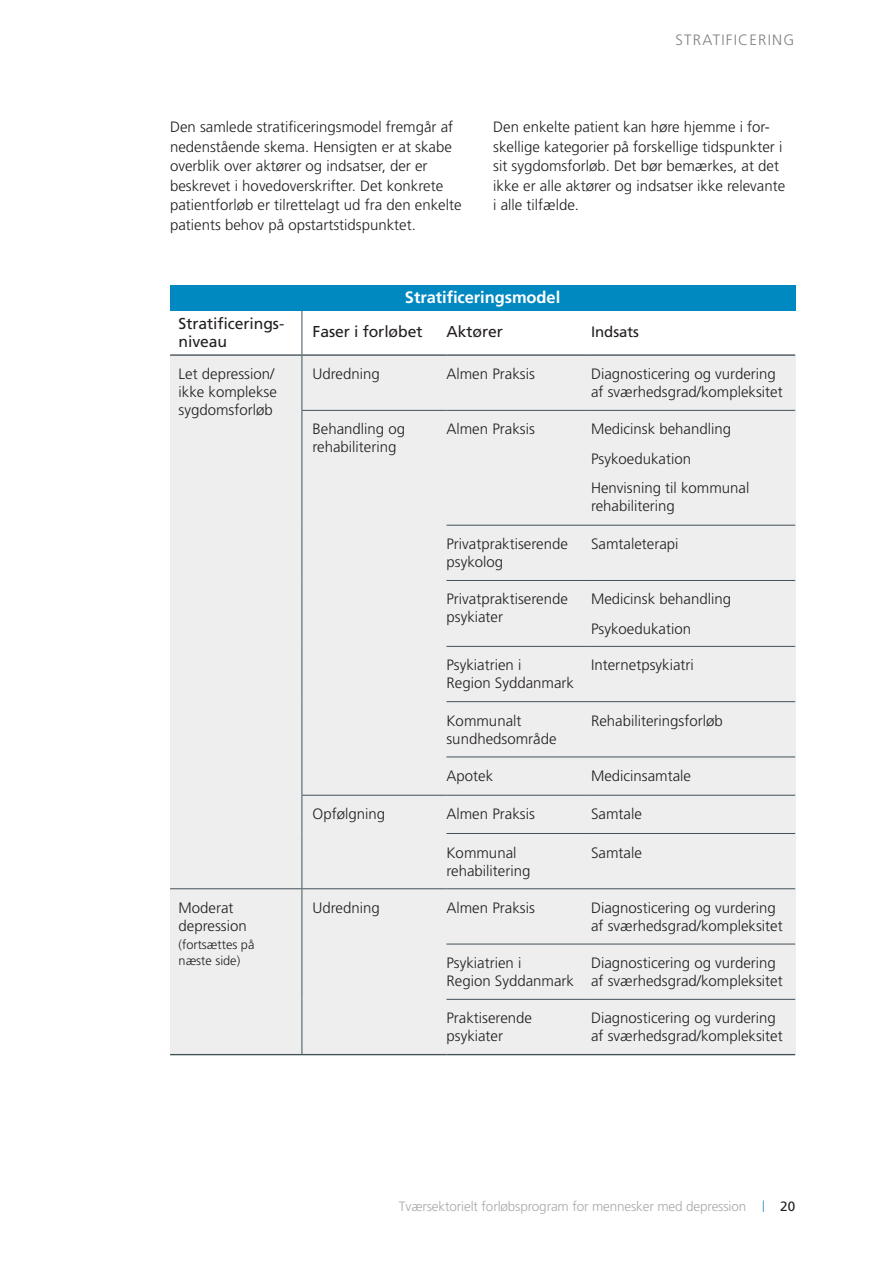
<style>
.page{position:relative;width:893px;height:1263px;background:#fff}
.page>*{position:absolute;margin:0;border:0;box-sizing:border-box;transform-origin:0 0}
.t1{font:700 16.5px "Frutiger";letter-spacing:-.005em;color:#fff}
.t2{font:15.75px/18px "Frutiger";letter-spacing:-.005em;color:#231f20}
.t3{font:300 15px/18px "Frutiger";color:#231f20}
.t4{font:300 15px "Frutiger";letter-spacing:.08em;color:#808285}
.t5{font:15px "Frutiger";letter-spacing:-.005em;color:#231f20}
.t6{font:300 13.5px "Frutiger";letter-spacing:-.01em;color:#a8a9ad}
.t7{font:13.5px "Frutiger";color:#231f20}
.t8{font:300 12.75px/16.5px "Frutiger";color:#231f20}
</style>
<div class="page">
<svg style="left:763px;top:1200px;width:1px;height:12px"></svg>
<div style="left:170px;top:285px;width:625px;height:25px;background:#0088c1"></div>
<div style="left:170px;top:355px;width:132px;height:534px;background:#eeeeef"></div>
<div style="left:302px;top:355px;width:144px;height:55px;background:#eeeeef"></div>
<div style="left:446px;top:355px;width:145px;height:55px;background:#eeeeef"></div>
<div style="left:591px;top:355px;width:204px;height:55px;background:#eeeeef"></div>
<div style="left:302px;top:410px;width:144px;height:385px;background:#eeeeef"></div>
<div style="left:446px;top:410px;width:145px;height:115px;background:#eeeeef"></div>
<div style="left:591px;top:410px;width:204px;height:115px;background:#eeeeef"></div>
<div style="left:446px;top:525px;width:145px;height:55px;background:#eeeeef"></div>
<div style="left:591px;top:525px;width:204px;height:55px;background:#eeeeef"></div>
<div style="left:446px;top:580px;width:145px;height:66px;background:#eeeeef"></div>
<div style="left:591px;top:580px;width:204px;height:66px;background:#eeeeef"></div>
<div style="left:446px;top:646px;width:145px;height:56px;background:#eeeeef"></div>
<div style="left:591px;top:646px;width:204px;height:56px;background:#eeeeef"></div>
<div style="left:446px;top:702px;width:145px;height:55px;background:#eeeeef"></div>
<div style="left:591px;top:702px;width:204px;height:55px;background:#eeeeef"></div>
<div style="left:446px;top:757px;width:145px;height:38px;background:#eeeeef"></div>
<div style="left:591px;top:757px;width:204px;height:38px;background:#eeeeef"></div>
<div style="left:302px;top:795px;width:144px;height:94px;background:#eeeeef"></div>
<div style="left:446px;top:795px;width:145px;height:38px;background:#eeeeef"></div>
<div style="left:591px;top:795px;width:204px;height:38px;background:#eeeeef"></div>
<div style="left:446px;top:833px;width:145px;height:56px;background:#eeeeef"></div>
<div style="left:591px;top:833px;width:204px;height:56px;background:#eeeeef"></div>
<div style="left:170px;top:889px;width:132px;height:165px;background:#eeeeef"></div>
<div style="left:302px;top:889px;width:144px;height:165px;background:#eeeeef"></div>
<div style="left:446px;top:889px;width:145px;height:55px;background:#eeeeef"></div>
<div style="left:591px;top:889px;width:204px;height:55px;background:#eeeeef"></div>
<div style="left:446px;top:944px;width:145px;height:55px;background:#eeeeef"></div>
<div style="left:591px;top:944px;width:204px;height:55px;background:#eeeeef"></div>
<div style="left:446px;top:999px;width:145px;height:55px;background:#eeeeef"></div>
<div style="left:591px;top:999px;width:204px;height:55px;background:#eeeeef"></div>
<hr style="left:301px;top:410px;width:145px;height:1px;background:#425159">
<hr style="left:446px;top:410px;width:145px;height:1px;background:#425159">
<hr style="left:591px;top:410px;width:204px;height:1px;background:#425159">
<hr style="left:446px;top:525px;width:145px;height:1px;background:#425159">
<hr style="left:591px;top:525px;width:204px;height:1px;background:#425159">
<hr style="left:446px;top:580px;width:145px;height:1px;background:#425159">
<hr style="left:591px;top:580px;width:204px;height:1px;background:#425159">
<hr style="left:446px;top:646px;width:145px;height:1px;background:#425159">
<hr style="left:591px;top:646px;width:204px;height:1px;background:#425159">
<hr style="left:446px;top:701px;width:145px;height:1px;background:#425159">
<hr style="left:591px;top:701px;width:204px;height:1px;background:#425159">
<hr style="left:446px;top:756px;width:145px;height:1px;background:#425159">
<hr style="left:591px;top:756px;width:204px;height:1px;background:#425159">
<hr style="left:301px;top:795px;width:145px;height:1px;background:#425159">
<hr style="left:446px;top:795px;width:145px;height:1px;background:#425159">
<hr style="left:591px;top:795px;width:204px;height:1px;background:#425159">
<hr style="left:446px;top:833px;width:145px;height:1px;background:#425159">
<hr style="left:591px;top:833px;width:204px;height:1px;background:#425159">
<hr style="left:170px;top:888px;width:132px;height:1px;background:#425159">
<hr style="left:302px;top:888px;width:144px;height:1px;background:#425159">
<hr style="left:446px;top:888px;width:145px;height:1px;background:#425159">
<hr style="left:591px;top:888px;width:204px;height:1px;background:#425159">
<hr style="left:446px;top:943px;width:145px;height:1px;background:#425159">
<hr style="left:591px;top:943px;width:204px;height:1px;background:#425159">
<hr style="left:446px;top:999px;width:145px;height:1px;background:#425159">
<hr style="left:591px;top:999px;width:204px;height:1px;background:#425159">
<hr style="left:301px;top:310px;width:1px;height:44px;background:#425159">
<hr style="left:301px;top:356px;width:1px;height:54px;background:#425159">
<hr style="left:301px;top:411px;width:1px;height:114px;background:#425159">
<hr style="left:301px;top:525px;width:1px;height:55px;background:#425159">
<hr style="left:301px;top:580px;width:1px;height:66px;background:#425159">
<hr style="left:301px;top:646px;width:1px;height:56px;background:#425159">
<hr style="left:301px;top:702px;width:1px;height:55px;background:#425159">
<hr style="left:301px;top:757px;width:1px;height:38px;background:#425159">
<hr style="left:301px;top:796px;width:1px;height:37px;background:#425159">
<hr style="left:301px;top:833px;width:1px;height:55px;background:#425159">
<hr style="left:301px;top:889px;width:1px;height:55px;background:#425159">
<hr style="left:301px;top:944px;width:1px;height:55px;background:#425159">
<hr style="left:301px;top:999px;width:1px;height:55px;background:#425159">
<hr style="left:170px;top:354px;width:132px;height:2px;background:#425159">
<hr style="left:302px;top:354px;width:144px;height:2px;background:#425159">
<hr style="left:446px;top:354px;width:145px;height:2px;background:#425159">
<hr style="left:591px;top:354px;width:204px;height:2px;background:#425159">
<hr style="left:170px;top:1054px;width:132px;height:1px;background:#425159">
<hr style="left:302px;top:1054px;width:144px;height:1px;background:#425159">
<hr style="left:446px;top:1054px;width:145px;height:1px;background:#425159">
<hr style="left:591px;top:1054px;width:204px;height:1px;background:#425159">
<p class="t4" style="left:676px;top:32px;width:120px">STRATIFICERING</p>
<p class="t3" style="left:170px;top:117px;width:293px;line-height:19.5px">Den samlede stratifceringsmodel fremgår af nedenstående skema. Hensigten er at skabe overblik over aktører og indsatser, der er beskrevet i hovedoverskrifter. Det konkrete patientforløb er tilrettelagt ud fra den enkelte patients behov på opstartstidspunktet.</p>
<p class="t3" style="left:493px;top:117px;width:293px;line-height:19.5px">Den enkelte patient kan høre hjemme i for&shy;skellige kategorier på forskellige tidspunkter i sit sygdomsforløb. Det bør bemærkes, at det ikke er alle aktører og indsatser ikke relevante i alle tilfælde.</p>
<p class="t1" style="left:405px;top:288px;width:157px">Stratifceringsmodel</p>
<p class="t2" style="left:179px;top:315px;width:107px">Stratifcerings&shy;niveau</p>
<p class="t2" style="left:313px;top:323px;width:111px">Faser i forløbet</p>
<p class="t2" style="left:446px;top:323px;width:58px">Aktører</p>
<p class="t5" style="left:591px;top:323px;width:49px">Indsats</p>
<p class="t3" style="left:179px;top:365px;width:100px">Let depression/ ikke komplekse sygdomsforløb</p>
<p class="t3" style="left:313px;top:365px;width:69px">Udredning</p>
<p class="t3" style="left:313px;top:420px;width:94px">Behandling og rehabilitering</p>
<p class="t3" style="left:446px;top:365px;width:90px">Almen Praksis</p>
<p class="t3" style="left:591px;top:365px;width:193px">Diagnosticering og vurdering af sværhedsgrad/kompleksitet</p>
<p class="t3" style="left:591px;top:415px;width:160px;line-height:29.2px">Medicinsk behandling<br>Psykoedukation<br>Henvisning til kommunal</p>
<p class="t3" style="left:591px;top:497px;width:85px">rehabilitering</p>
<p class="t3" style="left:591px;top:535px;width:89px">Samtaleterapi</p>
<p class="t3" style="left:446px;top:420px;width:90px">Almen Praksis</p>
<p class="t3" style="left:446px;top:535px;width:123px">Privatpraktiserende psykolog</p>
<p class="t3" style="left:446px;top:590px;width:123px">Privatpraktiserende psykiater</p>
<p class="t3" style="left:446px;top:656px;width:129px">Psykiatrien i<br>Region Syddanmark</p>
<p class="t3" style="left:446px;top:712px;width:112px">Kommunalt sundhedsområde</p>
<p class="t3" style="left:446px;top:767px;width:48px">Apotek</p>
<p class="t3" style="left:446px;top:805px;width:90px">Almen Praksis</p>
<p class="t3" style="left:446px;top:843px;width:85px">Kommunal rehabilitering</p>
<p class="t3" style="left:591px;top:585px;width:142px;line-height:29.2px">Medicinsk behandling<br>Psykoedukation</p>
<p class="t3" style="left:591px;top:656px;width:104px">Internetpsykiatri</p>
<p class="t3" style="left:591px;top:712px;width:133px">Rehabiliteringsforløb</p>
<p class="t3" style="left:591px;top:767px;width:101px">Medicinsamtale</p>
<p class="t3" style="left:591px;top:805px;width:52px">Samtale</p>
<p class="t3" style="left:591px;top:843px;width:52px">Samtale</p>
<p class="t3" style="left:313px;top:805px;width:74px">Opfølgning</p>
<p class="t3" style="left:179px;top:899px;width:70px">Moderat depression</p>
<p class="t8" style="left:179px;top:936px;width:77px">(fortsættes på næste side)</p>
<p class="t3" style="left:313px;top:899px;width:69px">Udredning</p>
<p class="t3" style="left:446px;top:899px;width:90px">Almen Praksis</p>
<p class="t3" style="left:446px;top:954px;width:129px">Psykiatrien i<br>Region Syddanmark</p>
<p class="t3" style="left:446px;top:1009px;width:87px">Praktiserende psykiater</p>
<p class="t3" style="left:591px;top:899px;width:193px">Diagnosticering og vurdering af sværhedsgrad/kompleksitet</p>
<p class="t3" style="left:591px;top:954px;width:193px">Diagnosticering og vurdering af sværhedsgrad/kompleksitet</p>
<p class="t3" style="left:591px;top:1009px;width:193px">Diagnosticering og vurdering af sværhedsgrad/kompleksitet</p>
<p class="t6" style="left:399px;top:1199px;width:349px">Tværsektorielt forløbsprogram for mennesker med depression</p>
<p class="t7" style="left:780px;top:1198px;width:17px">20</p>
</div>
